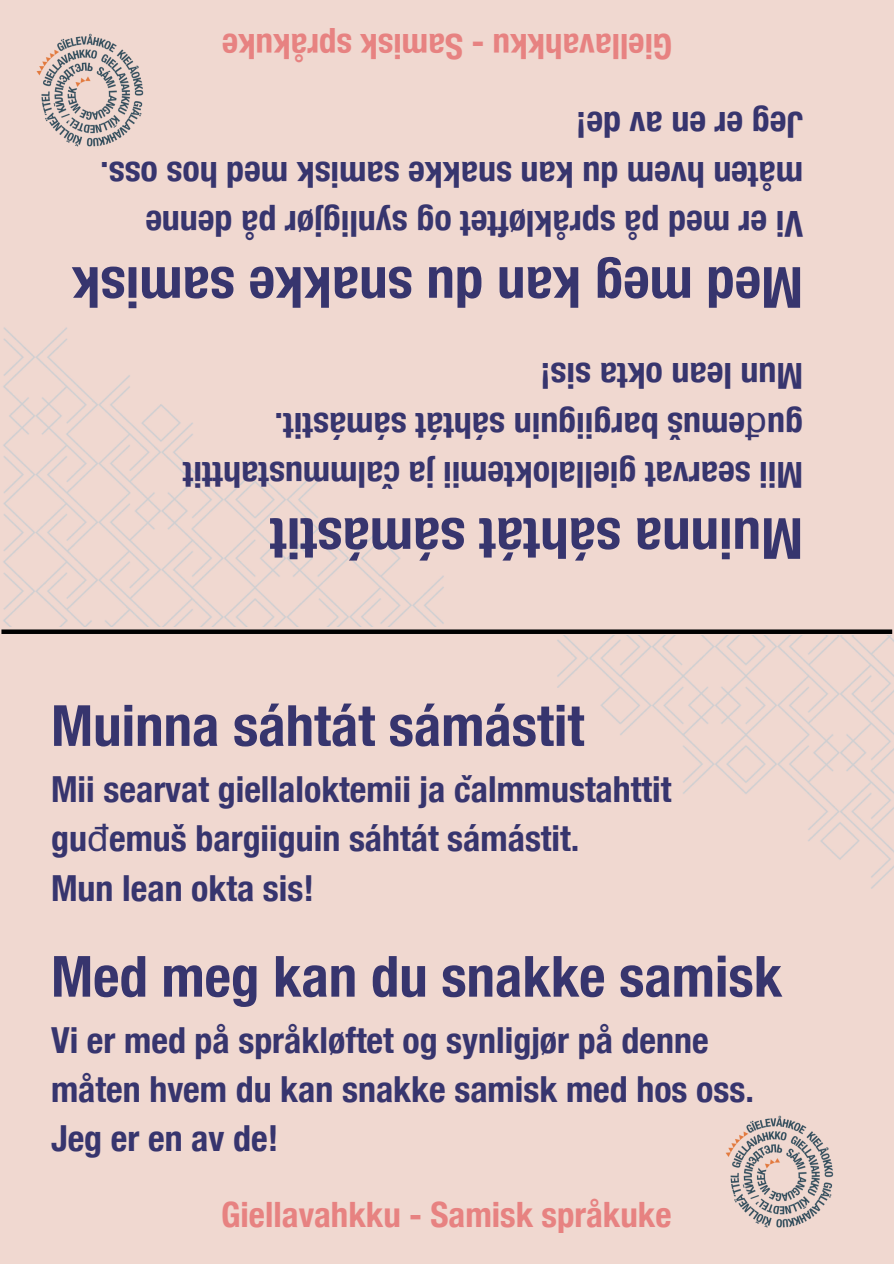
<style>
.page{position:relative;width:894px;height:1264px;background:#fff}
.page>*{position:absolute;margin:0;border:0;box-sizing:border-box;transform-origin:0 0}
.t1{font:700 condensed 56.85px "Helvetica Neue";color:#37356e}
.t2{font:700 condensed 35.85px/49.3px "Helvetica Neue";color:#37356e}
.t3{font:700 condensed 34.95px "Helvetica Neue";color:#e78281}
.s1{font-family:"Noto Sans";font-weight:400;font-stretch:normal}
</style>
<div class="page">
<div style="left:0;top:0;width:893px;height:1263px;background:#f0d8d0"></div>
<img style="left:725px;top:1115px;width:109px;height:113px">
<div style="left:1px;top:629px;width:890px;height:5px;background:#000"></div>
<img style="left:557px;top:636px;width:336px;height:253px">
<img style="left:3px;top:327px;width:441px;height:299px">
<img style="left:36px;top:33px;width:108px;height:114px">
<h1 class="t3" style="left:672px;top:68px;width:451px;rotate:-180deg">ukkhava l l e i G - maS ks i ekukå r ps</h1>
<h1 class="t2" style="left:802px;top:249px;width:704px;rotate:-180deg">mr ei V de åp got e t f ø l kår ps åpr ø j g i l nys ned n e<br>m ne t å mevh ud nak ekkans ma s ks i m de h o s . sso<br>geJ ner e va ! ed</h1>
<h1 class="t1" style="left:802px;top:322px;width:732px;rotate:-180deg">M de m ge nak ud ekkans ma s ks i</h1>
<p class="t2" style="left:802px;top:500px;width:621px;rotate:-180deg">M metkolal leigtavraesi i aji i ml č ač m t i t that su<br><span class="s1">đ</span>ug me šu n i ug i i gr ab mást á t hás . t i t sá<br>M nu nae l atko !sis</p>
<p class="t1" style="left:802px;top:573px;width:534px;rotate:-180deg">M ann i u mást á t hás t i t sá</p>
<h1 class="t1" style="left:51px;top:691px;width:534px">Muinna sáhtát sámástit</h1>
<h1 class="t2" style="left:51px;top:764px;width:621px">Mii searvat giellaloktemii ja čalmmustahttit gu<span class="s1">đ</span>emuš bargiiguin sáhtát sámástit.<br>Mun lean okta sis!</h1>
<p class="t1" style="left:51px;top:942px;width:732px">Med meg kan du snakke samisk</p>
<p class="t2" style="left:51px;top:1014px;width:704px">Vi er med på språkløftet og synligjør på denne måten hvem du kan snakke samisk med hos oss.<br>Jeg er en av de!</p>
<h1 class="t3" style="left:221px;top:1193px;width:451px">Giellavahkku - Samisk språkuke</h1>
</div>
